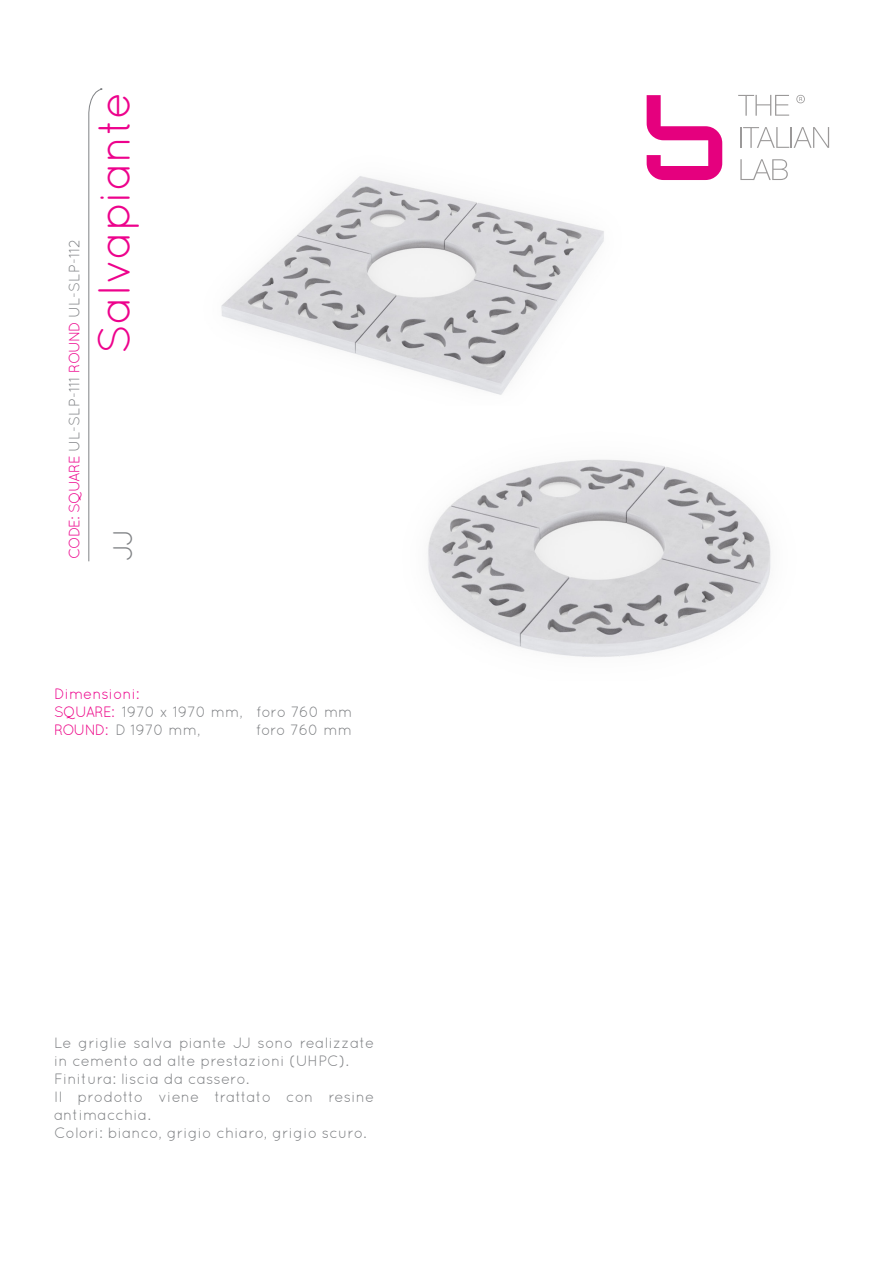
<style>
.page{position:relative;width:893px;height:1263px;background:#fff}
.page>*{position:absolute;margin:0;border:0;box-sizing:border-box;transform-origin:0 0}
.t1{font:45px "Quicksand";color:#ed028c}
.t2{font:27px "Quicksand";color:#808285}
.t3{font:15px/18px "Quicksand";letter-spacing:.01em;color:#808285}
.t4{font:15px "Quicksand";letter-spacing:-.04em;color:#808285}
.t5{font:15px "Quicksand";letter-spacing:-.02em;color:#808285}
.t6{font:15px "Quicksand";color:#ed028c}
.t7{font:15px "Quicksand";letter-spacing:-.015em;color:#808285}
.s1{color:#ed028c}
.s2{color:#ed0286}
</style>
<div class="page">
<img style="left:221px;top:176px;width:383px;height:219px">
<img style="left:428px;top:459px;width:343px;height:198px">
<svg style="left:738px;top:95px;width:51px;height:21px"></svg>
<hr style="left:740px;top:127px;width:2px;height:21px;background:#9b9999">
<svg style="left:743px;top:127px;width:86px;height:21px"></svg>
<svg style="left:740px;top:159px;width:48px;height:21px"></svg>
<svg style="left:647px;top:95px;width:75px;height:85px"></svg>
<svg style="left:796px;top:95px;width:9px;height:8px"></svg>
<svg style="left:88px;top:88px;width:15px;height:474px"></svg>
<p class="t4" style="left:66px;top:559px;width:322px;rotate:-90deg"><span class="s1">CODE: SQUARE</span> UL-SLP-111 <span class="s1">ROUND</span> UL-SLP-112</p>
<p class="t1" style="left:88px;top:354px;width:264px;rotate:-90deg">Salvapiante</p>
<p class="t2" style="left:107px;top:561px;width:33px;rotate:-90deg">JJ</p>
<p class="t6" style="left:54px;top:685px;width:87px">Dimensioni:</p>
<p class="t5" style="left:54px;top:703px;width:300px"><span class="s2">SQUARE</span><span class="s1">:</span> 1970 x 1970 mm, foro 760 mm</p>
<p class="t4" style="left:54px;top:721px;width:148px"><span class="s2">ROUND</span><span class="s1">:</span> D 1970 mm,</p>
<p class="t7" style="left:256px;top:721px;width:98px">foro 760 mm</p>
<p class="t3" style="left:54px;top:1033px;width:322px">Le griglie salva piante JJ sono realizzate in cemento ad alte prestazioni (UHPC).</p>
<p class="t3" style="left:54px;top:1069px;width:197px">Finitura: liscia da cassero.</p>
<p class="t3" style="left:54px;top:1087px;width:322px">Il prodotto viene trattato con resine antimacchia.</p>
<p class="t3" style="left:54px;top:1123px;width:314px">Colori: bianco, grigio chiaro, grigio scuro.</p>
</div>
